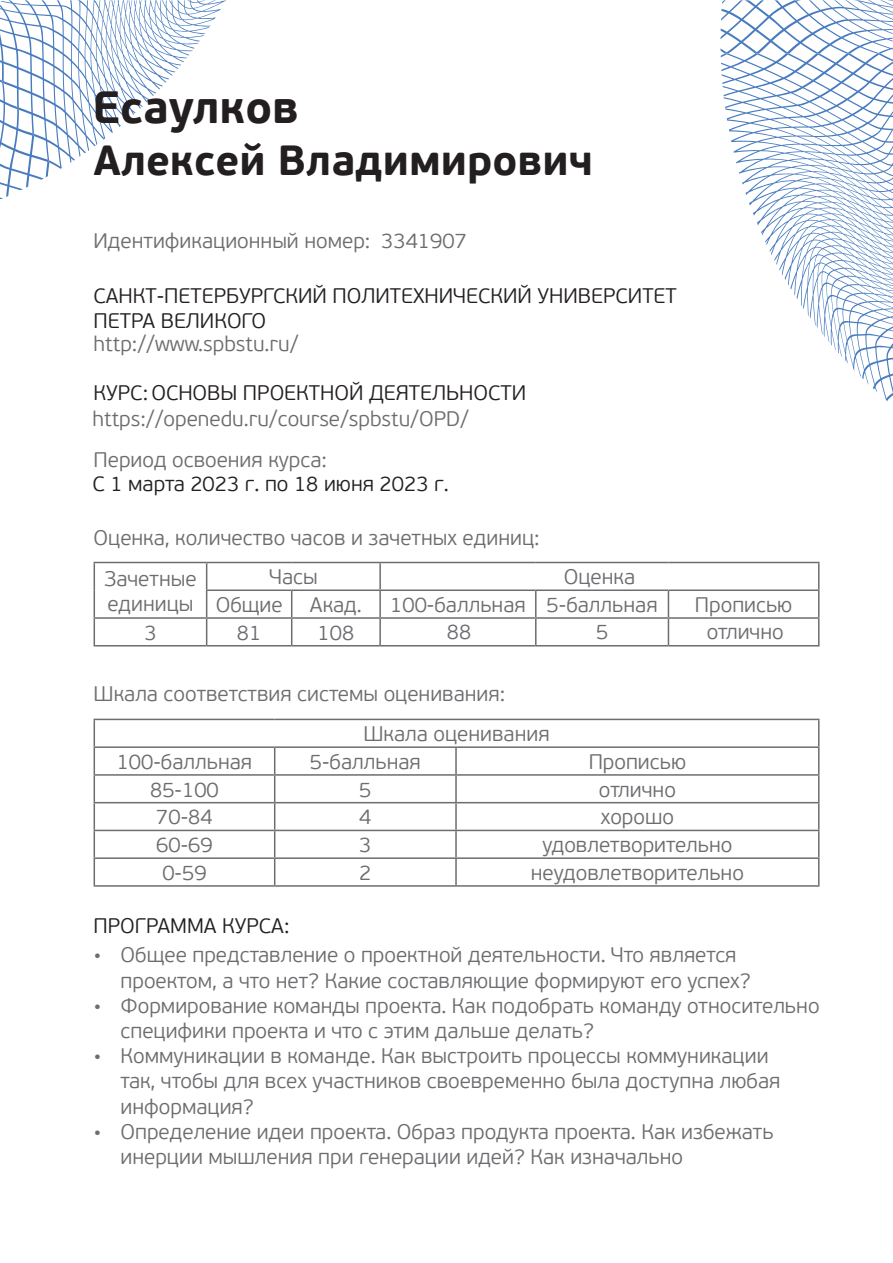
<style>
.page{position:relative;width:893px;height:1263px;background:#fff}
.page>*{position:absolute;margin:0;border:0;box-sizing:border-box;transform-origin:0 0}
.t1{font:700 45px "PF Beau Sans Pro";color:#231f20}
.t2{font:700 42px "PF Beau Sans Pro";color:#231f20}
.t3{font:300 21px/25.2px "PF Beau Sans Pro";color:#6c6d70}
.t4{font:300 21px/25.3px "PF Beau Sans Pro";color:#231f20}
</style>
<div class="page">
<svg style="left:720px;top:0;width:173px;height:54px"></svg>
<svg style="left:720px;top:54px;width:173px;height:348px"></svg>
<svg style="left:0;top:0;width:226px;height:199px"></svg>
<hr style="left:94px;top:562px;width:113px;height:1px;background:#6c6d70">
<hr style="left:207px;top:562px;width:85px;height:1px;background:#6c6d70">
<hr style="left:292px;top:562px;width:88px;height:1px;background:#6c6d70">
<hr style="left:380px;top:562px;width:156px;height:1px;background:#6c6d70">
<hr style="left:379px;top:563px;width:2px;height:26px;background:#6c6d70">
<hr style="left:536px;top:562px;width:132px;height:1px;background:#6c6d70">
<hr style="left:668px;top:562px;width:151px;height:1px;background:#6c6d70">
<hr style="left:206px;top:589px;width:86px;height:2px;background:#6c6d70">
<hr style="left:292px;top:589px;width:88px;height:2px;background:#6c6d70">
<hr style="left:380px;top:589px;width:156px;height:2px;background:#6c6d70">
<hr style="left:379px;top:591px;width:2px;height:26px;background:#6c6d70">
<hr style="left:536px;top:589px;width:132px;height:2px;background:#6c6d70">
<hr style="left:668px;top:589px;width:151px;height:2px;background:#6c6d70">
<hr style="left:94px;top:617px;width:113px;height:2px;background:#6c6d70">
<svg style="left:94px;top:563px;width:1px;height:82px"></svg>
<hr style="left:207px;top:617px;width:85px;height:2px;background:#6c6d70">
<svg style="left:206px;top:563px;width:1px;height:82px"></svg>
<hr style="left:292px;top:617px;width:88px;height:2px;background:#6c6d70">
<svg style="left:291px;top:591px;width:1px;height:54px"></svg>
<hr style="left:380px;top:617px;width:156px;height:2px;background:#6c6d70">
<hr style="left:379px;top:619px;width:2px;height:26px;background:#6c6d70">
<hr style="left:536px;top:617px;width:132px;height:2px;background:#6c6d70">
<svg style="left:535px;top:591px;width:1px;height:54px"></svg>
<hr style="left:668px;top:617px;width:151px;height:2px;background:#6c6d70">
<svg style="left:668px;top:591px;width:1px;height:54px"></svg>
<svg style="left:818px;top:563px;width:1px;height:82px"></svg>
<hr style="left:94px;top:645px;width:113px;height:1px;background:#6c6d70">
<hr style="left:207px;top:645px;width:85px;height:1px;background:#6c6d70">
<hr style="left:292px;top:645px;width:88px;height:1px;background:#6c6d70">
<hr style="left:380px;top:645px;width:156px;height:1px;background:#6c6d70">
<hr style="left:536px;top:645px;width:132px;height:1px;background:#6c6d70">
<hr style="left:668px;top:645px;width:151px;height:1px;background:#6c6d70">
<hr style="left:94px;top:719px;width:181px;height:1px;background:#6c6d70">
<hr style="left:275px;top:719px;width:181px;height:1px;background:#6c6d70">
<hr style="left:456px;top:719px;width:363px;height:1px;background:#6c6d70">
<hr style="left:94px;top:746px;width:181px;height:2px;background:#6c6d70">
<hr style="left:275px;top:746px;width:181px;height:2px;background:#6c6d70">
<hr style="left:456px;top:746px;width:363px;height:2px;background:#6c6d70">
<hr style="left:455px;top:748px;width:2px;height:26px;background:#6c6d70">
<hr style="left:94px;top:774px;width:181px;height:2px;background:#6c6d70">
<hr style="left:275px;top:774px;width:181px;height:2px;background:#6c6d70">
<hr style="left:456px;top:774px;width:363px;height:2px;background:#6c6d70">
<hr style="left:455px;top:776px;width:2px;height:26px;background:#6c6d70">
<hr style="left:94px;top:802px;width:181px;height:1px;background:#6c6d70">
<hr style="left:275px;top:802px;width:181px;height:1px;background:#6c6d70">
<hr style="left:456px;top:802px;width:363px;height:1px;background:#6c6d70">
<hr style="left:455px;top:803px;width:2px;height:27px;background:#6c6d70">
<hr style="left:94px;top:830px;width:181px;height:1px;background:#6c6d70">
<hr style="left:275px;top:830px;width:181px;height:1px;background:#6c6d70">
<hr style="left:456px;top:830px;width:363px;height:1px;background:#6c6d70">
<hr style="left:455px;top:831px;width:2px;height:26px;background:#6c6d70">
<hr style="left:94px;top:857px;width:181px;height:2px;background:#6c6d70">
<svg style="left:94px;top:720px;width:1px;height:165px"></svg>
<hr style="left:275px;top:857px;width:181px;height:2px;background:#6c6d70">
<svg style="left:274px;top:748px;width:1px;height:137px"></svg>
<hr style="left:456px;top:857px;width:363px;height:2px;background:#6c6d70">
<hr style="left:455px;top:859px;width:2px;height:26px;background:#6c6d70">
<svg style="left:818px;top:720px;width:1px;height:165px"></svg>
<hr style="left:94px;top:885px;width:181px;height:2px;background:#6c6d70">
<hr style="left:275px;top:885px;width:181px;height:2px;background:#6c6d70">
<hr style="left:456px;top:885px;width:363px;height:2px;background:#6c6d70">
<h1 class="t1" style="left:92px;top:80px;width:208px">Есаулков</h1>
<h2 class="t2" style="left:94px;top:134px;width:501px">Алексей Владимирович</h2>
<p class="t3" style="left:94px;top:229px;width:278px">Идентификационный номер:</p>
<p class="t4" style="left:94px;top:283px;width:585px">САНКТ-ПЕТЕРБУРГСКИЙ ПОЛИТЕХНИЧЕСКИЙ УНИВЕРСИТЕТ<br>ПЕТРА ВЕЛИКОГО</p>
<p class="t3" style="left:94px;top:332px;width:206px">http://www.spbstu.ru/</p>
<p class="t4" style="left:94px;top:380px;width:434px">КУРС:ОСНОВЫ ПРОЕКТНОЙ ДЕЯТЕЛЬНОСТИ</p>
<p class="t3" style="left:381px;top:229px;width:87px">3341907</p>
<p class="t3" style="left:92px;top:407px;width:378px">https://openedu.ru/course/spbstu/OPD/</p>
<p class="t3" style="left:94px;top:447px;width:235px">Период освоения курса:</p>
<p class="t4" style="left:92px;top:471px;width:358px">С 1 марта 2023 г. по 18 июня 2023 г.</p>
<p class="t3" style="left:94px;top:525px;width:448px">Оценка, количество часов и зачетных единиц:</p>
<p class="t3" style="left:104px;top:566px;width:94px">Зачетные единицы</p>
<p class="t3" style="left:269px;top:565px;width:50px">Часы</p>
<p class="t3" style="left:564px;top:565px;width:73px">Оценка</p>
<p class="t3" style="left:216px;top:592px;width:69px">Общие</p>
<p class="t3" style="left:310px;top:592px;width:53px">Акад.</p>
<p class="t3" style="left:390px;top:592px;width:269px">100-балльная 5-балльная</p>
<p class="t3" style="left:695px;top:592px;width:99px">Прописью</p>
<p class="t3" style="left:144px;top:620px;width:14px">3</p>
<p class="t3" style="left:237px;top:620px;width:26px">81</p>
<p class="t3" style="left:318px;top:620px;width:38px">108</p>
<p class="t3" style="left:447px;top:620px;width:26px">88</p>
<p class="t3" style="left:596px;top:620px;width:14px">5</p>
<p class="t3" style="left:707px;top:620px;width:79px">отлично</p>
<p class="t3" style="left:94px;top:682px;width:413px">Шкала соответствия системы оценивания:</p>
<p class="t3" style="left:363px;top:722px;width:188px">Шкала оценивания</p>
<p class="t3" style="left:117px;top:749px;width:137px">100-балльная</p>
<p class="t3" style="left:310px;top:749px;width:113px">5-балльная</p>
<p class="t3" style="left:589px;top:749px;width:99px">Прописью</p>
<p class="t3" style="left:150px;top:777px;width:70px">85-100</p>
<p class="t3" style="left:359px;top:777px;width:14px">5</p>
<p class="t3" style="left:599px;top:777px;width:79px">отлично</p>
<p class="t3" style="left:156px;top:805px;width:58px">70-84</p>
<p class="t3" style="left:359px;top:805px;width:14px">4</p>
<p class="t3" style="left:601px;top:805px;width:75px">хорошо</p>
<p class="t3" style="left:156px;top:833px;width:58px">60-69</p>
<p class="t3" style="left:359px;top:833px;width:14px">3</p>
<p class="t3" style="left:542px;top:833px;width:192px">удовлетворительно</p>
<p class="t3" style="left:162px;top:860px;width:46px">0-59</p>
<p class="t3" style="left:359px;top:860px;width:14px">2</p>
<p class="t3" style="left:531px;top:860px;width:215px">неудовлетворительно</p>
<p class="t4" style="left:94px;top:913px;width:197px">ПРОГРАММА КУРСА:</p>
<p class="t3" style="left:121px;top:943px;width:632px;text-indent:-27px">• Общее представление о проектной деятельности. Что является проектом, а что нет? Какие составляющие формируют его успех?</p>
<p class="t3" style="left:121px;top:993px;width:700px;text-indent:-27px">• Формирование команды проекта. Как подобрать команду относительно специфики проекта и что с этим дальше делать?</p>
<p class="t3" style="left:121px;top:1044px;width:661px;text-indent:-27px">• Коммуникации в команде. Как выстроить процессы коммуникации так, чтобы для всех участников своевременно была доступна любая информация?</p>
<p class="t3" style="left:121px;top:1119px;width:655px;text-indent:-27px">• Определение идеи проекта. Образ продукта проекта. Как избежать инерции мышления при генерации идей? Как изначально</p>
</div>
